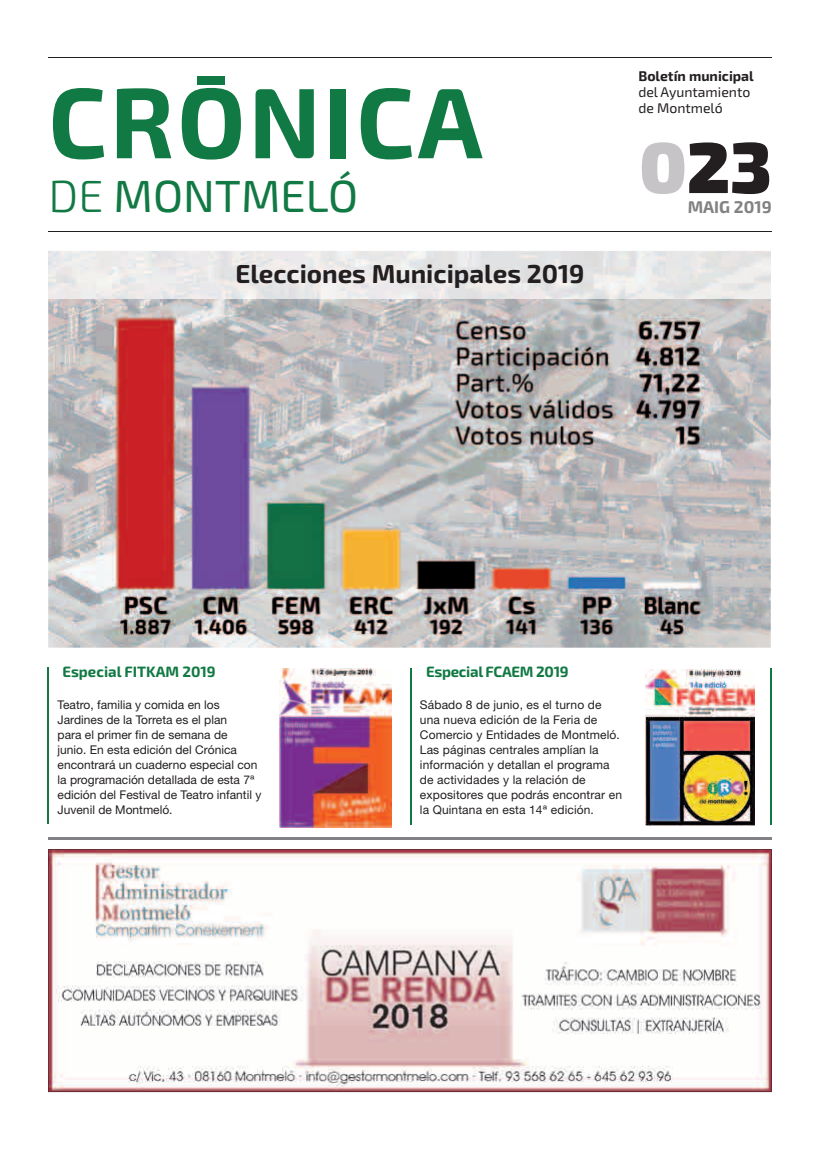
<style>
.page{position:relative;width:820px;height:1163px;background:#fff}
.page>*{position:absolute;margin:0;border:0;box-sizing:border-box;transform-origin:0 0}
.t1{font:700 100px "Exo 2";letter-spacing:.03em;color:#117943}
.t2{font:900 72px "Exo 2";color:#231f20}
.t3{font:45px "Exo 2";color:#117943}
.t4{font:700 26px "Exo 2";color:#231f20}
.t5{font:700 17px "Exo 2";color:#828183}
.t6{font:700 15px "Exo 2";color:#117943}
.t7{font:700 15px "Exo 2";letter-spacing:-.02em;color:#117943}
.t8{font:14px/16px "Exo 2";color:#231f20}
.t9{font:700 14px "Exo 2";color:#231f20}
.t10{font:12px/15px "Helvetica Neue";color:#231f20}
.s1{font-weight:300}
.s2{color:#c6c4c6}
</style>
<div class="page">
<hr style="left:48px;top:837px;width:723px;height:2px;background:#808285">
<img style="left:48px;top:298px;width:722px;height:349px">
<img style="left:280px;top:668px;width:111px;height:159px">
<img style="left:645px;top:669px;width:109px;height:156px">
<hr style="left:770px;top:668px;width:1px;height:157px;background:#117943">
<hr style="left:410px;top:668px;width:1px;height:157px;background:#117943">
<hr style="left:48px;top:667px;width:1px;height:156px;background:#117943">
<svg style="left:48px;top:849px;width:723px;height:242px"></svg>
<hr style="left:48px;top:57px;width:723px;height:1px;background:#231f20">
<hr style="left:48px;top:231px;width:723px;height:1px;background:#231f20">
<div style="left:197px;top:77px;width:27px;height:8px;background:#117943"></div>
<h1 class="t1" style="left:48px;top:63px;width:436px">CRONICA</h1>
<h3 class="t3" style="left:49px;top:170px;width:311px"><span class="s1">DE</span> MONTMELÓ</h3>
<h3 class="t4" style="left:235px;top:259px;width:350px">Elecciones Municipales 2019</h3>
<p class="t9" style="left:638px;top:68px;width:117px">Boletín municipal</p>
<p class="t8" style="left:638px;top:84px;width:113px">del Ayuntamiento de Montmeló</p>
<h2 class="t2" style="left:639px;top:123px;width:134px"><span class="s2">0</span>23</h2>
<h3 class="t5" style="left:687px;top:197px;width:85px">MAIG 2019</h3>
<p class="t6" style="left:62px;top:662px;width:155px">Especial FITKAM 2019</p>
<p class="t7" style="left:426px;top:662px;width:144px">Especial FCAEM 2019</p>
<p class="t10" style="left:58px;top:696px;width:205px">Teatro, familia y comida en los<br>Jardines de la Torreta es el plan<br>para el primer fin de semana de<br>junio. En esta edición del Crónica encontrará un cuaderno especial con la programación detallada de esta 7ª edición del Festival de Teatro infantil y<br>Juvenil de Montmeló.</p>
<p class="t10" style="left:420px;top:696px;width:203px">Sábado 8 de junio, es el turno de una nueva edición de la Feria de<br>Comercio y Entidades de Montmeló.<br>Las páginas centrales amplían la información y detallan el programa de actividades y la relación de expositores que podrás encontrar en la Quintana en esta 14ª edición.</p>
</div>
